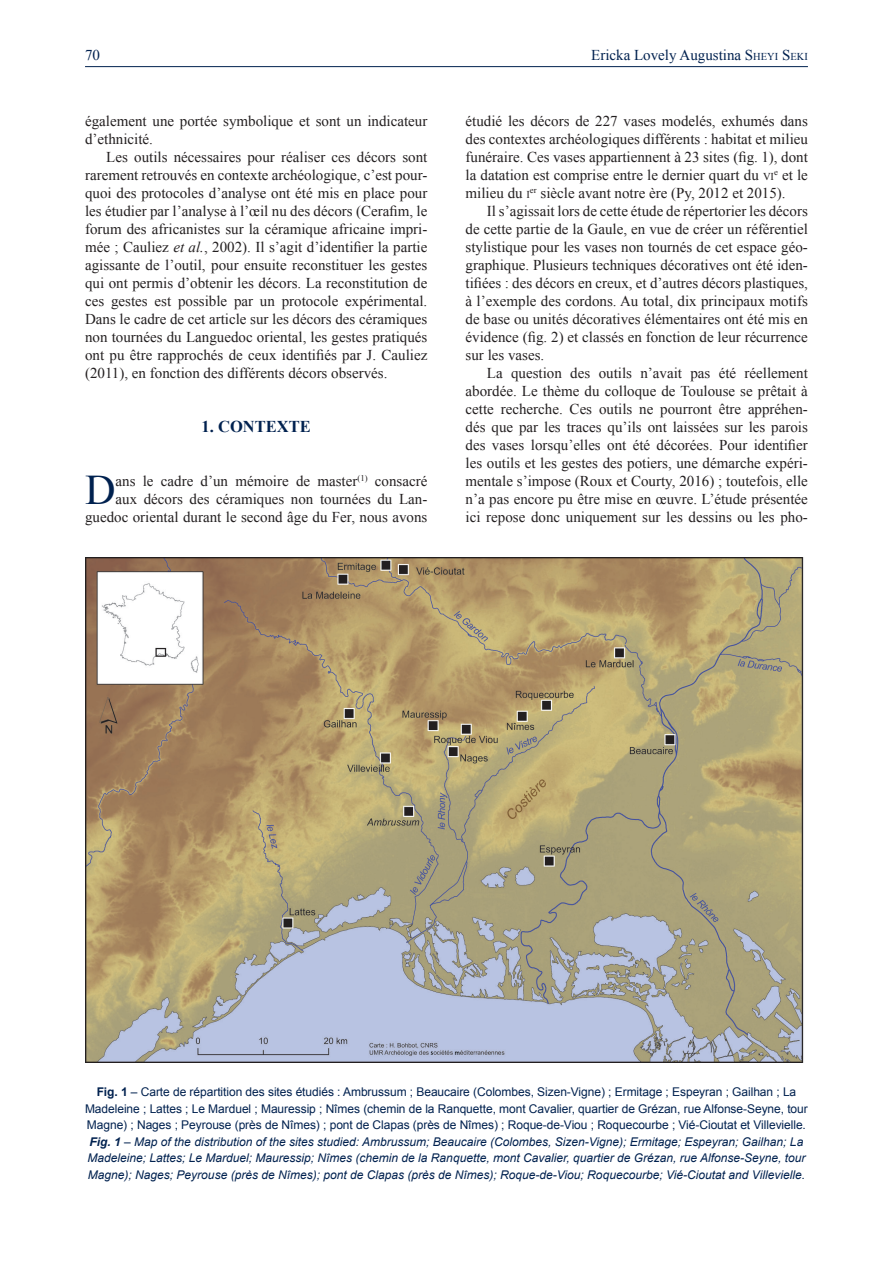
<style>
.page{position:relative;width:893px;height:1263px;background:#fff}
.page>*{position:absolute;margin:0;border:0;box-sizing:border-box;transform-origin:0 0}
.t1{font:42.15px "Times New Roman";color:#00214f}
.t2{font:700 16.5px "Times New Roman";color:#00214f}
.t3{font:15px/18px "Times New Roman";color:#231f20;text-align:justify}
.t4{font:15px "Times New Roman";color:#00214f}
.t5{font:italic 12px/16.5px "Arial";color:#00214f;text-align:center}
.s1{font-style:inherit}
.s2{font-size:10.5px}
.s3{font-style:italic}
.s4{font-weight:700;font-style:normal}
.s5{font-style:normal}
.s6{font-weight:700}
</style>
<div class="page">
<hr style="left:85px;top:66px;width:723px;height:1px;background:#00214f">
<img style="left:85px;top:557px;width:719px;height:505px">
<p class="t4" style="left:85px;top:45px;width:16px">70</p>
<p class="t4" style="left:591px;top:45px;width:218px">Ericka Lovely Augustina <span class="s1">S</span><span class="s2">HEYI</span> <span class="s1">S</span><span class="s2">EKI</span></p>
<p class="t3" style="left:85px;top:112px;width:344px">également une portée symbolique et sont un indicateur d’ethnicité.</p>
<p class="t3" style="left:85px;top:148px;width:344px;text-indent:21px">Les outils nécessaires pour réaliser ces décors sont rarement retrouvés en contexte archéologique, c’est pour&shy;quoi des protocoles d’analyse ont été mis en place pour les étudier par l’analyse à l’œil nu des décors (Cerafim, le forum des africanistes sur la céramique africaine impri&shy;mée ; Cauliez <span class="s3">et al.</span>, 2002). Il s’agit d’identifier la partie agissante de l’outil, pour ensuite reconstituer les gestes qui ont permis d’obtenir les décors. La reconstitution de ces gestes est possible par un protocole expérimental.<br>Dans le cadre de cet article sur les décors des céramiques non tournées du Languedoc oriental, les gestes pratiqués ont pu être rapprochés de ceux identifiés par J. Cauliez (2011), en fonction des différents décors observés.</p>
<p class="t2" style="left:202px;top:415px;width:111px">1. CONTEXTE</p>
<p class="t3" style="left:85px;top:472px;width:344px;text-align:right">ans le cadre d’un mémoire de master<sup>(1)</sup> consacré<br>aux décors des céramiques non tournées du Lan&shy;guedoc oriental durant le second âge du Fer, nous avons</p>
<h1 class="t1" style="left:85px;top:462px;width:32px">D</h1>
<p class="t3" style="left:466px;top:112px;width:344px">étudié les décors de 227 vases modelés, exhumés dans des contextes archéologiques différents : habitat et milieu funéraire. Ces vases appartiennent à 23 sites (fig. 1), dont la datation est comprise entre le dernier quart du <span class="s2">VI</span><sup>e</sup> et le milieu du <span class="s2">I</span><sup>er</sup> siècle avant notre ère (Py, 2012 et 2015).</p>
<p class="t3" style="left:466px;top:202px;width:344px;text-indent:21px">Il s’agissait lors de cette étude de répertorier les décors de cette partie de la Gaule, en vue de créer un référentiel stylistique pour les vases non tournés de cet espace géo&shy;graphique. Plusieurs techniques décoratives ont été iden&shy;tifiées : des décors en creux, et d’autres décors plastiques, à l’exemple des cordons. Au total, dix principaux motifs de base ou unités décoratives élémentaires ont été mis en évidence (fig. 2) et classés en fonction de leur récurrence sur les vases.</p>
<p class="t3" style="left:466px;top:364px;width:344px;text-indent:21px">La question des outils n’avait pas été réellement abordée. Le thème du colloque de Toulouse se prêtait à cette recherche. Ces outils ne pourront être appréhen&shy;dés que par les traces qu’ils ont laissées sur les parois des vases lorsqu’elles ont été décorées. Pour identifier les outils et les gestes des potiers, une démarche expéri&shy;mentale s’impose (Roux et Courty, 2016) ; toutefois, elle n’a pas encore pu être mise en œuvre. L’étude présentée ici repose donc uniquement sur les dessins ou les pho-</p>
<p class="t5" style="left:85px;top:1084px;width:724px"><span class="s4">Fig. 1</span> <span class="s5">– Carte de répartition des sites étudiés : Ambrussum ; Beaucaire (Colombes, Sizen-Vigne) ; Ermitage ; Espeyran ; Gailhan ; La Madeleine ; Lattes ; Le Marduel ; Mauressip ; Nîmes (chemin de la Ranquette, mont Cavalier, quartier de Grézan, rue Alfonse-Seyne, tour Magne) ; Nages ; Peyrouse (près de Nîmes) ; pont de Clapas (près de Nîmes) ; Roque-de-Viou ; Roquecourbe ; Vié-Cioutat et Villevielle.<br></span><span class="s6">Fig. 1</span> – Map of the distribution of the sites studied: Ambrussum; Beaucaire (Colombes, Sizen-Vigne); Ermitage; Espeyran; Gailhan; La Madeleine; Lattes; Le Marduel; Mauressip; Nîmes (chemin de la Ranquette, mont Cavalier, quartier de Grézan, rue Alfonse-Seyne, tour Magne); Nages; Peyrouse (près de Nîmes); pont de Clapas (près de Nîmes); Roque-de-Viou; Roquecourbe; Vié-Cioutat and Villevielle.</p>
</div>
